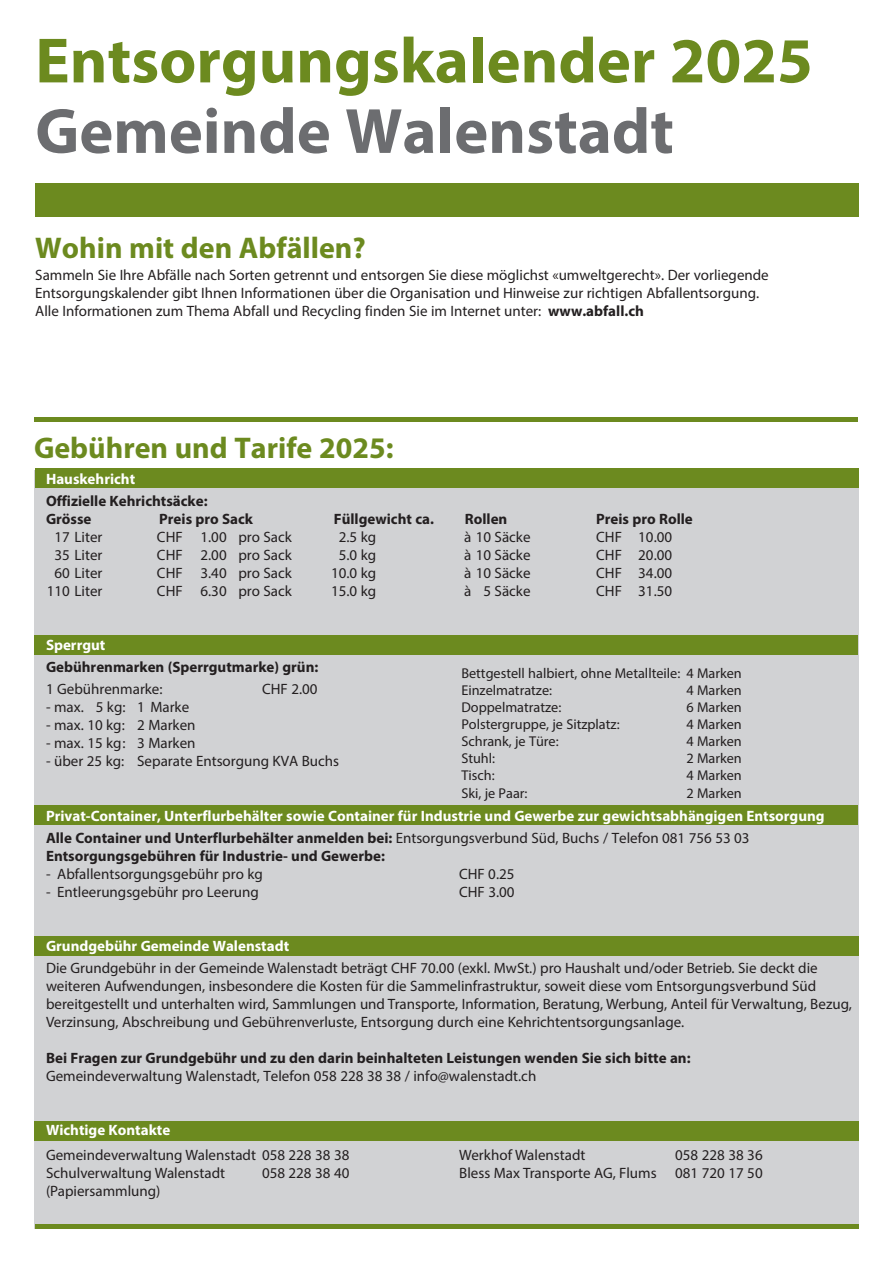
<style>
.page{position:relative;width:893px;height:1263px;background:#fff}
.page>*{position:absolute;margin:0;border:0;box-sizing:border-box;transform-origin:0 0}
.t1{font:700 64.5px "Myriad Pro";color:#6c8a1f}
.t2{font:700 64.5px "Myriad Pro";color:#6c6d70}
.t3{font:700 30px "Myriad Pro";color:#6c8a1f}
.t4{font:15px/18px "Myriad Pro";color:#231f20}
.t5{font:700 15px/22.2px "Myriad Pro";color:#fff}
.t6{font:700 15px/18px "Myriad Pro";color:#231f20}
.t7{font:14.25px/17.1px "Myriad Pro";color:#231f20}
.s1{font-weight:700}
.s2{color:#231f20}
.s3{font-weight:400;color:#231f20}
</style>
<div class="page">
<div style="left:34px;top:470px;width:825px;height:758px;background:#d1d2d4"></div>
<div style="left:34px;top:636px;width:824px;height:19px;background:#6c8a1f"></div>
<div style="left:35px;top:468px;width:824px;height:19px;background:#6c8a1f"></div>
<div style="left:34px;top:806px;width:824px;height:19px;background:#6c8a1f"></div>
<div style="left:34px;top:936px;width:825px;height:19px;background:#6c8a1f"></div>
<div style="left:34px;top:1121px;width:825px;height:19px;background:#6c8a1f"></div>
<div style="left:35px;top:183px;width:824px;height:33px;background:#6c8a1f"></div>
<hr style="left:36px;top:1224px;width:823px;height:4px;background:#6c8a1f">
<hr style="left:34px;top:417px;width:823px;height:4px;background:#6c8a1f">
<h1 class="t1" style="left:35px;top:19px;width:779px">Entsorgungskalender 2025</h1>
<h1 class="t2" style="left:35px;top:89px;width:640px">Gemeinde Walenstadt</h1>
<h2 class="t3" style="left:35px;top:228px;width:332px">Wohin mit den Abfällen?</h2>
<p class="t4" style="left:35px;top:266px;width:735px">Sammeln Sie Ihre Abfälle nach Sorten getrennt und entsorgen Sie diese möglichst «umweltgerecht». Der vorliegende<br>Entsorgungskalender gibt Ihnen Informationen über die Organisation und Hinweise zur richtigen Abfallentsorgung.<br>Alle Informationen zum Thema Abfall und Recycling finden Sie im Internet unter: <span class="s1">www.abfall.ch</span></p>
<h2 class="t3" style="left:34px;top:429px;width:361px">Gebühren und Tarife 2025:</h2>
<p class="t5" style="left:46px;top:467px;width:91px">Hauskehricht</p>
<p class="t6" style="left:46px;top:491px;width:163px">Offizielle Kehrichtsäcke:<br>Grösse</p>
<p class="t6" style="left:159px;top:509px;width:95px">Preis pro Sack</p>
<p class="t6" style="left:334px;top:509px;width:102px">Füllgewicht ca.</p>
<p class="t6" style="left:465px;top:509px;width:44px">Rollen</p>
<p class="t6" style="left:596px;top:509px;width:98px">Preis pro Rolle</p>
<p class="t4" style="left:55px;top:528px;width:49px">17 Liter</p>
<p class="t4" style="left:157px;top:528px;width:136px">CHF 1.00 pro Sack</p>
<p class="t4" style="left:339px;top:528px;width:39px">2.5 kg</p>
<p class="t4" style="left:464px;top:528px;width:68px">à 10 Säcke</p>
<p class="t4" style="left:596px;top:528px;width:77px">CHF 10.00</p>
<p class="t4" style="left:55px;top:546px;width:49px">35 Liter</p>
<p class="t4" style="left:157px;top:546px;width:136px">CHF 2.00 pro Sack</p>
<p class="t4" style="left:339px;top:546px;width:39px">5.0 kg</p>
<p class="t4" style="left:464px;top:546px;width:68px">à 10 Säcke</p>
<p class="t4" style="left:596px;top:546px;width:77px">CHF 20.00</p>
<p class="t4" style="left:55px;top:564px;width:49px">60 Liter</p>
<p class="t4" style="left:157px;top:564px;width:136px">CHF 3.40 pro Sack</p>
<p class="t4" style="left:331px;top:564px;width:47px">10.0 kg</p>
<p class="t4" style="left:464px;top:564px;width:68px">à 10 Säcke</p>
<p class="t4" style="left:596px;top:564px;width:77px">CHF 34.00</p>
<p class="t4" style="left:47px;top:582px;width:57px">110 Liter</p>
<p class="t4" style="left:157px;top:582px;width:136px">CHF 6.30 pro Sack</p>
<p class="t4" style="left:331px;top:582px;width:47px">15.0 kg</p>
<p class="t4" style="left:464px;top:582px;width:68px">à 5 Säcke</p>
<p class="t4" style="left:596px;top:582px;width:77px">CHF 31.50</p>
<p class="t5" style="left:46px;top:633px;width:61px">Sperrgut</p>
<p class="t6" style="left:46px;top:658px;width:274px">Gebührenmarken (Sperrgutmarke) grün:</p>
<p class="t4" style="left:46px;top:680px;width:118px">1 Gebührenmarke:</p>
<p class="t4" style="left:262px;top:680px;width:57px">CHF 2.00</p>
<p class="t4" style="left:46px;top:698px;width:145px">- max. 5 kg: 1 Marke</p>
<p class="t4" style="left:46px;top:716px;width:151px">- max. 10 kg: 2 Marken</p>
<p class="t4" style="left:46px;top:734px;width:151px">- max. 15 kg: 3 Marken</p>
<p class="t4" style="left:46px;top:752px;width:295px">- über 25 kg: Separate Entsorgung KVA Buchs</p>
<p class="t7" style="left:461px;top:664px;width:282px">Bettgestell halbiert, ohne Metallteile: 4 Marken<br>Einzelmatratze:</p>
<p class="t7" style="left:686px;top:681px;width:57px">4 Marken</p>
<p class="t7" style="left:461px;top:698px;width:101px">Doppelmatratze:</p>
<p class="t7" style="left:686px;top:698px;width:57px">6 Marken</p>
<p class="t7" style="left:461px;top:715px;width:160px">Polstergruppe, je Sitzplatz:</p>
<p class="t7" style="left:686px;top:715px;width:57px">4 Marken</p>
<p class="t7" style="left:461px;top:733px;width:99px">Schrank, je Türe:</p>
<p class="t7" style="left:686px;top:733px;width:57px">4 Marken</p>
<p class="t7" style="left:461px;top:750px;width:35px">Stuhl:</p>
<p class="t7" style="left:686px;top:750px;width:57px">2 Marken</p>
<p class="t7" style="left:461px;top:767px;width:35px">Tisch:</p>
<p class="t7" style="left:686px;top:767px;width:57px">4 Marken</p>
<p class="t7" style="left:461px;top:784px;width:68px">Ski, je Paar:</p>
<p class="t7" style="left:686px;top:784px;width:57px">2 Marken</p>
<p class="t5" style="left:46px;top:804px;width:780px">Privat-Container, Unterflurbehälter sowie Container für Industrie und Gewerbe zur gewichtsabhängigen Entsorgung<br><span class="s2">Alle Container und Unterflurbehälter anmelden bei:</span> <span class="s3">Entsorgungsverbund Süd, Buchs / Telefon 081 756 53 03</span></p>
<p class="t6" style="left:46px;top:846px;width:340px">Entsorgungsgebühren für Industrie- und Gewerbe:</p>
<p class="t4" style="left:46px;top:864px;width:218px">- Abfallentsorgungsgebühr pro kg</p>
<p class="t4" style="left:459px;top:864px;width:57px">CHF 0.25</p>
<p class="t4" style="left:46px;top:882px;width:214px">- Entleerungsgebühr pro Leerung</p>
<p class="t4" style="left:459px;top:882px;width:57px">CHF 3.00</p>
<p class="t5" style="left:46px;top:934px;width:245px">Grundgebühr Gemeinde Walenstadt</p>
<p class="t4" style="left:46px;top:959px;width:807px">Die Grundgebühr in der Gemeinde Walenstadt beträgt CHF 70.00 (exkl. MwSt.) pro Haushalt und/oder Betrieb. Sie deckt die weiteren Aufwendungen, insbesondere die Kosten für die Sammelinfrastruktur, soweit diese vom Entsorgungsverbund Süd bereitgestellt und unterhalten wird, Sammlungen und Transporte, Information, Beratung, Werbung, Anteil für Verwaltung, Bezug, Verzinsung, Abschreibung und Gebührenverluste, Entsorgung durch eine Kehrichtentsorgungsanlage.</p>
<p class="t6" style="left:46px;top:1048px;width:646px">Bei Fragen zur Grundgebühr und zu den darin beinhalteten Leistungen wenden Sie sich bitte an:</p>
<p class="t4" style="left:46px;top:1067px;width:492px">Gemeindeverwaltung Walenstadt, Telefon 058 228 38 38 / info@walenstadt.ch</p>
<p class="t5" style="left:46px;top:1118px;width:126px">Wichtige Kontakte</p>
<p class="t4" style="left:46px;top:1146px;width:305px">Gemeindeverwaltung Walenstadt 058 228 38 38<br>Schulverwaltung Walenstadt</p>
<p class="t4" style="left:262px;top:1164px;width:89px">058 228 38 40</p>
<p class="t4" style="left:46px;top:1182px;width:116px">(Papiersammlung)</p>
<p class="t4" style="left:459px;top:1146px;width:128px">Werkhof Walenstadt</p>
<p class="t4" style="left:459px;top:1146px;width:305px;text-align:right">058 228 38 36<br>Bless Max Transporte AG, Flums 081 720 17 50</p>
</div>
